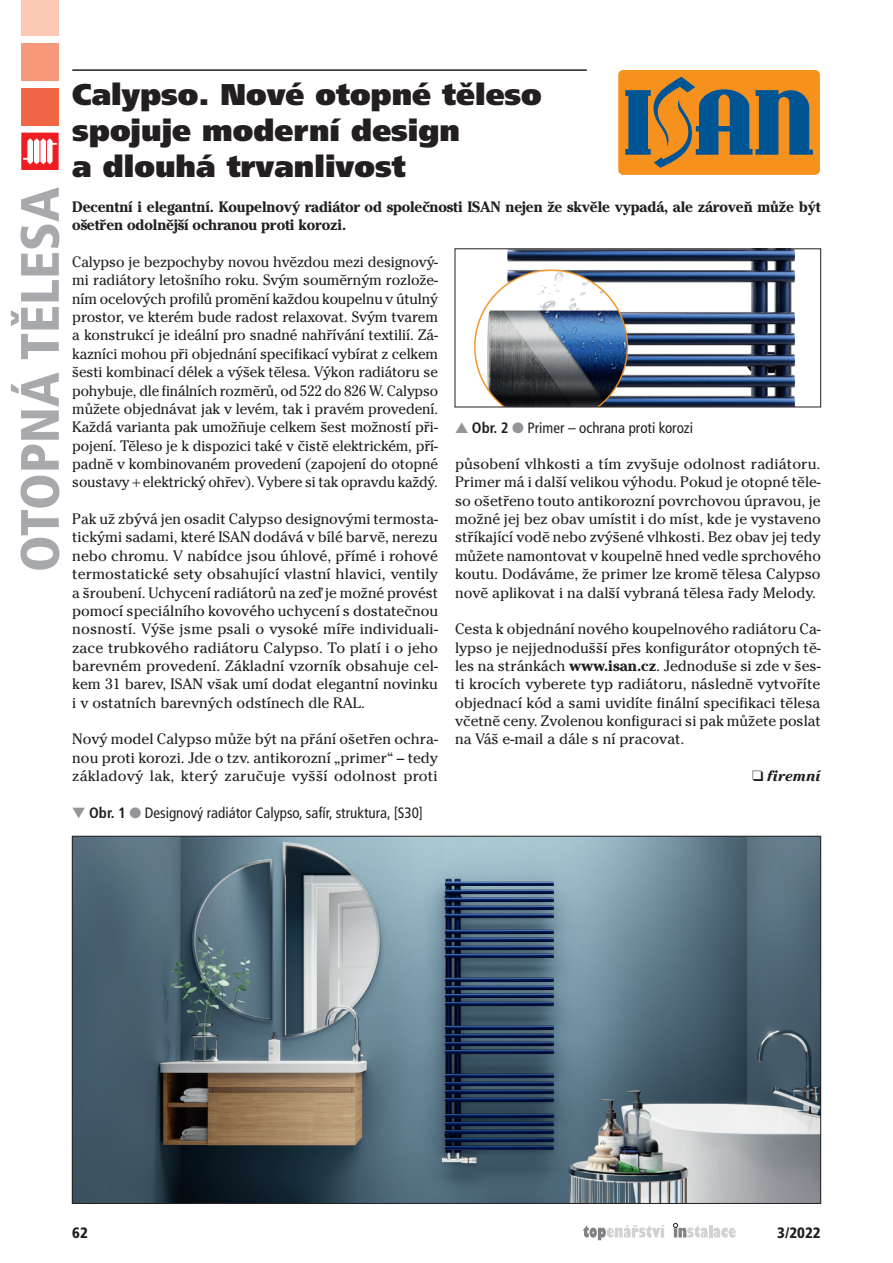
<style>
.page{position:relative;width:893px;height:1263px;background:#fff}
.page>*{position:absolute;margin:0;border:0;box-sizing:border-box;transform-origin:0 0}
.t1{font:900 condensed 54px "Frutiger";color:#a8a9ad}
.t2{font:900 30px/36px "Frutiger";color:#231f20}
.t3{font:15px/18.3px "Cheltenham";color:#231f20;text-align:justify}
.t4{font:700 15px/18.3px "Cheltenham";letter-spacing:-.01em;color:#231f20}
.t5{font:condensed 15px "Frutiger";color:#231f20}
.t6{font:900 condensed 15px "Frutiger";color:#231f20}
.t7{font:italic 700 15px "Cheltenham";color:#231f20}
.s1{color:#939598}
.s2{font-weight:700}
</style>
<div class="page">
<svg style="left:583px;top:1225px;width:81px;height:15px"></svg>
<svg style="left:673px;top:1223px;width:63px;height:15px"></svg>
<div style="left:21px;top:88px;width:38px;height:37px;background:#f26648"></div>
<div style="left:21px;top:43px;width:38px;height:37px;background:#f6977a"></div>
<div style="left:21px;top:0;width:38px;height:36px;background:#fcc9b4"></div>
<div style="left:618px;top:70px;width:202px;height:105px;background:#f6911e;border-radius:5px"></div>
<svg style="left:625px;top:77px;width:188px;height:91px"></svg>
<hr style="left:72px;top:69px;width:515px;height:2px;background:#231f20">
<img style="left:474px;top:251px;width:322px;height:154px">
<div style="left:455px;top:249px;width:366px;height:158px;border:1px solid #231f20"></div>
<svg style="left:21px;top:133px;width:38px;height:37px"></svg>
<img style="left:74px;top:838px;width:745px;height:363px">
<h1 class="t1" style="left:8px;top:572px;width:387px;rotate:-90deg">OTOPNÁ TĚLESA</h1>
<h2 class="t2" style="left:72px;top:76px;width:471px">Calypso. Nové otopné těleso spojuje moderní design<br>a dlouhá trvanlivost</h2>
<p class="t4" style="left:72px;top:197px;width:750px">Decentní i elegantní. Koupelnový radiátor od společnosti ISAN nejen že skvěle vypadá, ale zároveň může být ošetřen odolnější ochranou proti korozi.</p>
<p class="t3" style="left:72px;top:252px;width:367px">Calypso je bezpochyby novou hvězdou mezi designový&shy;mi radiátory letošního roku. Svým souměrným rozlože&shy;ním ocelových profilů promění každou koupelnu v útulný prostor, ve kterém bude radost relaxovat. Svým tvarem a konstrukcí je ideální pro snadné nahřívání textilií. Zá&shy;kazníci mohou při objednání specifikací vybírat z celkem šesti kombinací délek a výšek tělesa. Výkon radiátoru se pohybuje, dle finálních rozměrů, od 522 do 826 W. Calypso můžete objednávat jak v levém, tak i pravém provedení.<br>Každá varianta pak umožňuje celkem šest možností při&shy;pojení. Těleso je k dispozici také v čistě elektrickém, pří&shy;padně v kombinovaném provedení (zapojení do otopné soustavy + elektrický ohřev). Vybere si tak opravdu každý.</p>
<p class="t3" style="left:72px;top:509px;width:367px">Pak už zbývá jen osadit Calypso designovými termosta&shy;tickými sadami, které ISAN dodává v bílé barvě, nerezu nebo chromu. V nabídce jsou úhlové, přímé i rohové termostatické sety obsahující vlastní hlavici, ventily a šroubení. Uchycení radiátorů na zeď je možné provést pomocí speciálního kovového uchycení s dostatečnou nosností. Výše jsme psali o vysoké míře individuali&shy;zace trubkového radiátoru Calypso. To platí i o jeho barevném provedení. Základní vzorník obsahuje cel&shy;kem 31 barev, ISAN však umí dodat elegantní novinku i v ostatních barevných odstínech dle RAL.</p>
<p class="t3" style="left:72px;top:729px;width:367px">Nový model Calypso může být na přání ošetřen ochra&shy;nou proti korozi. Jde o tzv. antikorozní „primer“ – tedy základový lak, který zaručuje vyšší odolnost proti</p>
<p class="t5" style="left:72px;top:804px;width:352px"><span class="s1">▼</span> <span class="s2">Obr. 1</span> <span class="s1">●</span> Designový radiátor Calypso, safír, struktura, [S30]</p>
<p class="t5" style="left:455px;top:419px;width:240px"><span class="s1">▲</span> <span class="s2">Obr. 2</span> <span class="s1">●</span> Primer – ochrana proti korozi</p>
<p class="t3" style="left:455px;top:454px;width:367px">působení vlhkosti a tím zvyšuje odolnost radiátoru.<br>Primer má i další velikou výhodu. Pokud je otopné těle&shy;so ošetřeno touto antikorozní povrchovou úpravou, je možné jej bez obav umístit i do míst, kde je vystaveno stříkající vodě nebo zvýšené vlhkosti. Bez obav jej tedy můžete namontovat v koupelně hned vedle sprchového koutu. Dodáváme, že primer lze kromě tělesa Calypso nově aplikovat i na další vybraná tělesa řady Melody.</p>
<p class="t3" style="left:455px;top:619px;width:367px">Cesta k objednání nového koupelnového radiátoru Ca&shy;lypso je nejjednodušší přes konfigurátor otopných tě&shy;les na stránkách <span class="s2">www.isan.cz</span>. Jednoduše si zde v šes&shy;ti krocích vyberete typ radiátoru, následně vytvoříte objednací kód a sami uvidíte finální specifikaci tělesa včetně ceny. Zvolenou konfiguraci si pak můžete poslat na Váš e-mail a dále s ní pracovat.</p>
<p class="t7" style="left:752px;top:766px;width:70px">❑ firemní</p>
<p class="t6" style="left:72px;top:1223px;width:17px">62</p>
<p class="t6" style="left:777px;top:1223px;width:45px">3/2022</p>
</div>
